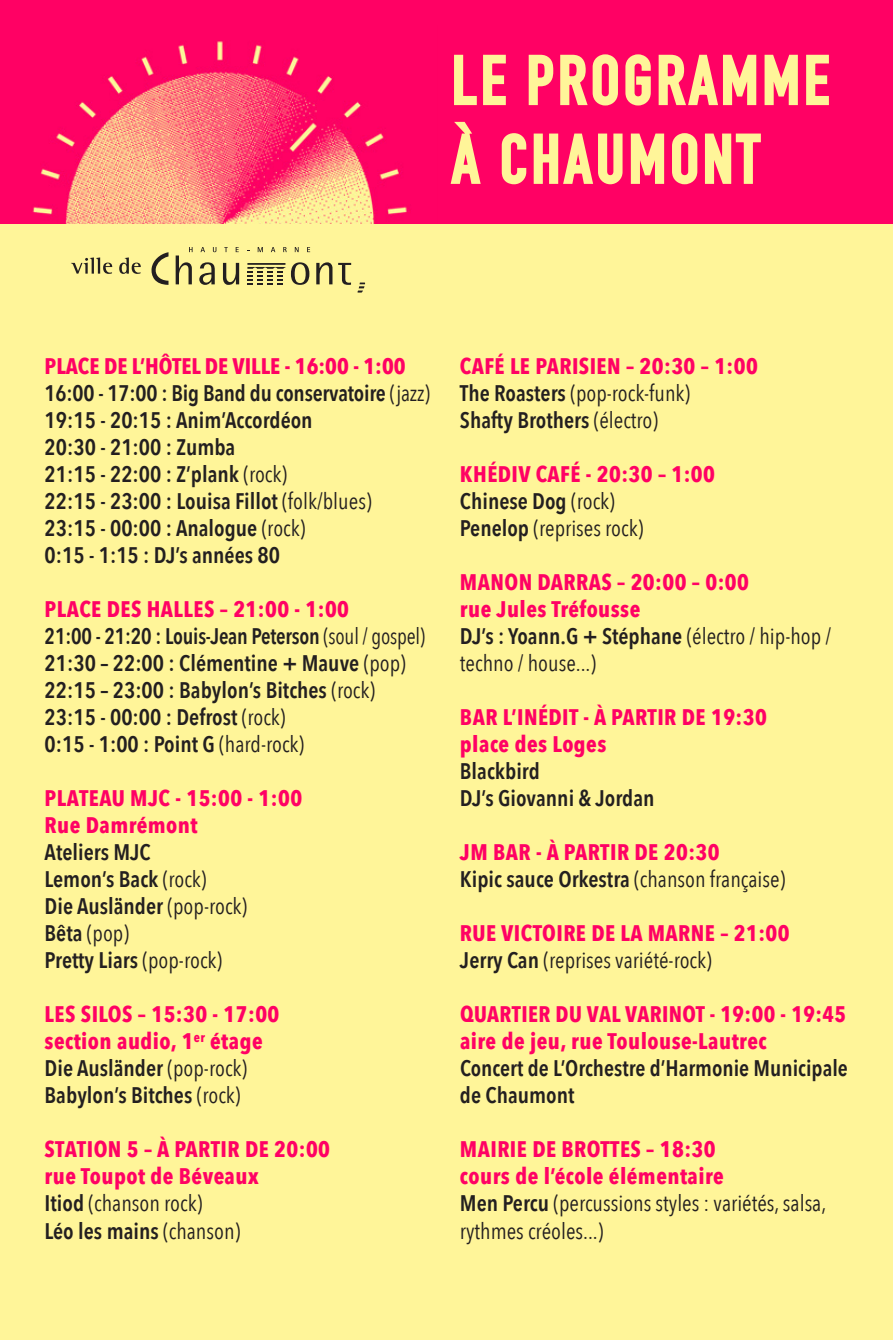
<style>
.page{position:relative;width:893px;height:1340px;background:#fff}
.page>*{position:absolute;margin:0;border:0;box-sizing:border-box;transform-origin:0 0}
.t1{font:67.5px/78.8px "DIN Engschrift Alternate";letter-spacing:.06em;color:#fff599}
.t2{font:700 22.5px/27px "Avenir Next Condensed";letter-spacing:.02em;color:#ff0164}
.t3{font:600 22.5px/27px "Avenir Next Condensed";color:#231f20}
.t4{font:600 22.5px/27px "Avenir Next Condensed";color:#231f20;scale:.94 1}
.t5{font:22.5px/27px "Avenir Next Condensed";color:#231f20}
.s1{font-weight:700;color:#ff0164}
.s2{font-weight:400}
.s3{font-weight:600;color:#231f20}
.s4{font-weight:400;color:#231f20}
.s5{font-weight:600}
</style>
<div class="page">
<div style="left:0;top:0;width:893px;height:1339px;background:#fff599"></div>
<div style="left:0;top:0;width:893px;height:223px;background:#ff0164"></div>
<img style="left:32px;top:41px;width:375px;height:182px">
<svg style="left:357px;top:282px;width:8px;height:10px"></svg>
<svg style="left:199px;top:262px;width:16px;height:23px"></svg>
<svg style="left:223px;top:263px;width:16px;height:22px"></svg>
<svg style="left:291px;top:262px;width:18px;height:23px"></svg>
<svg style="left:316px;top:262px;width:16px;height:22px"></svg>
<svg style="left:338px;top:263px;width:13px;height:22px"></svg>
<svg style="left:151px;top:252px;width:17px;height:33px"></svg>
<svg style="left:71px;top:257px;width:41px;height:17px"></svg>
<svg style="left:119px;top:257px;width:22px;height:17px"></svg>
<svg style="left:176px;top:247px;width:17px;height:37px"></svg>
<svg style="left:200px;top:247px;width:5px;height:5px"></svg>
<svg style="left:224px;top:247px;width:4px;height:5px"></svg>
<svg style="left:258px;top:247px;width:5px;height:5px"></svg>
<svg style="left:271px;top:247px;width:4px;height:5px"></svg>
<svg style="left:283px;top:247px;width:4px;height:5px"></svg>
<svg style="left:295px;top:247px;width:4px;height:5px"></svg>
<svg style="left:247px;top:263px;width:38px;height:21px"></svg>
<svg style="left:454px;top:54px;width:52px;height:52px"></svg>
<svg style="left:528px;top:54px;width:229px;height:52px"></svg>
<svg style="left:764px;top:54px;width:34px;height:52px"></svg>
<svg style="left:806px;top:54px;width:23px;height:52px"></svg>
<svg style="left:450px;top:121px;width:31px;height:63px"></svg>
<svg style="left:501px;top:133px;width:26px;height:52px"></svg>
<svg style="left:533px;top:133px;width:90px;height:52px"></svg>
<svg style="left:630px;top:133px;width:35px;height:51px"></svg>
<svg style="left:672px;top:133px;width:26px;height:52px"></svg>
<svg style="left:705px;top:133px;width:56px;height:51px"></svg>
<h1 class="t1" style="left:452px;top:41px;width:374px">LE PROGRAMME<br>À CHAUMONT</h1>
<p class="t3" style="left:45px;top:352px;width:387px"><span class="s1">PLACE DE L’HÔTEL DE VILLE - 16:00 - 1:00<br></span>16:00 - 17:00 : Big band du conservatoire <span class="s2">(jazz)<br></span>19:15 - 20:15 : Anim’Accordéon<br>20:30 - 21:00 : Zumba<br>21:15 - 22:00 : Z’plank <span class="s2">(rock)<br></span>22:15 - 23:00 : Louisa Fillot <span class="s2">(folk/blues)<br></span>23:15 - 00:00 : Analogue <span class="s2">(rock)<br></span>0:15 - 1:15 : DJ’s années 80</p>
<p class="t4" style="left:45px;top:595px;width:406px"><span class="s1">PLACE DES HALLES – 21:00 - 1:00<br></span>21:00 - 21:20 : Louis-jean peterson <span class="s2">(soul / gospel)<br></span>21:30 – 22:00 : Clémentine + Mauve <span class="s2">(pop)<br></span>22:15 – 23:00 : Babylon’s bitches <span class="s2">(rock)<br></span>23:15 - 00:00 : Defrost <span class="s2">(rock)<br></span>0:15 - 1:00 : Point G <span class="s2">(hard-rock)</span></p>
<p class="t2" style="left:45px;top:784px;width:259px">PLATEAU MJC - 15:00 - 1:00<br>RUE DAMRÉMONT</p>
<p class="t3" style="left:45px;top:838px;width:204px">Ateliers MJC<br>Lemon’s back <span class="s2">(rock)<br></span>Die ausländer <span class="s2">(pop-rock)<br></span>Bêta <span class="s2">(pop)<br></span>Pretty Liars <span class="s2">(pop-rock)</span></p>
<p class="t2" style="left:45px;top:1000px;width:236px">LES SILOS – 15:30 - 17:00<br>SECTION AUDIO, 1<sup>ER</sup> ÉTAGE<br><span class="s3">Die ausländer</span> <span class="s4">(pop-rock)<br></span><span class="s3">Babylon’s bitches</span> <span class="s4">(rock)</span></p>
<p class="t2" style="left:45px;top:1135px;width:287px">STATION 5 – À PARTIR DE 20:00<br>RUE TOUPOT DE BÉVEAUX<br><span class="s3">Itiod</span> <span class="s4">(chanson rock)<br></span><span class="s3">Léo les mains</span> <span class="s4">(chanson)</span></p>
<p class="t2" style="left:460px;top:352px;width:299px">CAFÉ LE PARISIEN – 20:30 – 1:00<br><span class="s3">The Roasters</span> <span class="s4">(pop-rock-funk)<br></span><span class="s3">Shafty Brothers</span> <span class="s4">(électro)</span></p>
<p class="t2" style="left:460px;top:460px;width:257px">KHÉDIV CAFÉ - 20:30 – 1:00<br><span class="s3">Chinese dog</span> <span class="s4">(rock)<br></span><span class="s3">Penelop</span> <span class="s4">(reprises rock)</span></p>
<p class="t2" style="left:460px;top:568px;width:373px">MANON DARRAS – 20:00 – 0:00<br>RUE JULES TRÉFOUSSE<br><span class="s3">DJ’s : Yoann.G + Stéphane</span> <span class="s4">(électro / hip-hop / techno / house...)</span></p>
<p class="t2" style="left:460px;top:703px;width:308px">BAR L’INÉDIT - À PARTIR DE 19:30<br>PLACE DES LOGES</p>
<p class="t3" style="left:460px;top:757px;width:196px">blackbird<br>DJ’s Giovanni &amp; Jordan</p>
<p class="t2" style="left:460px;top:838px;width:327px">JM BAR - À PARTIR DE 20:30<br><span class="s3">Kipic sauce orkestra</span> <span class="s4">(chanson française)</span></p>
<p class="t2" style="left:460px;top:919px;width:331px">RUE VICTOIRE DE LA MARNE – 21:00<br><span class="s3">Jerry can</span> <span class="s4">(reprises variété-rock)</span></p>
<p class="t2" style="left:460px;top:1000px;width:388px">QUARTIER DU VAL VARINOT - 19:00 - 19:45<br>AIRE DE JEU, RUE TOULOUSE-LAUTREC</p>
<p class="t3" style="left:460px;top:1054px;width:389px">Concert de L’Orchestre d’Harmonie Municipale de Chaumont</p>
<p class="t5" style="left:460px;top:1136px;width:368px"><span class="s1">MAIRIE DE BROTTES – 18:30<br>COURS DE L’ÉCOLE ÉLÉMENTAIRE<br></span><span class="s5">Men percu</span> (percussions styles : variétés, salsa, rythmes créoles...)</p>
</div>
